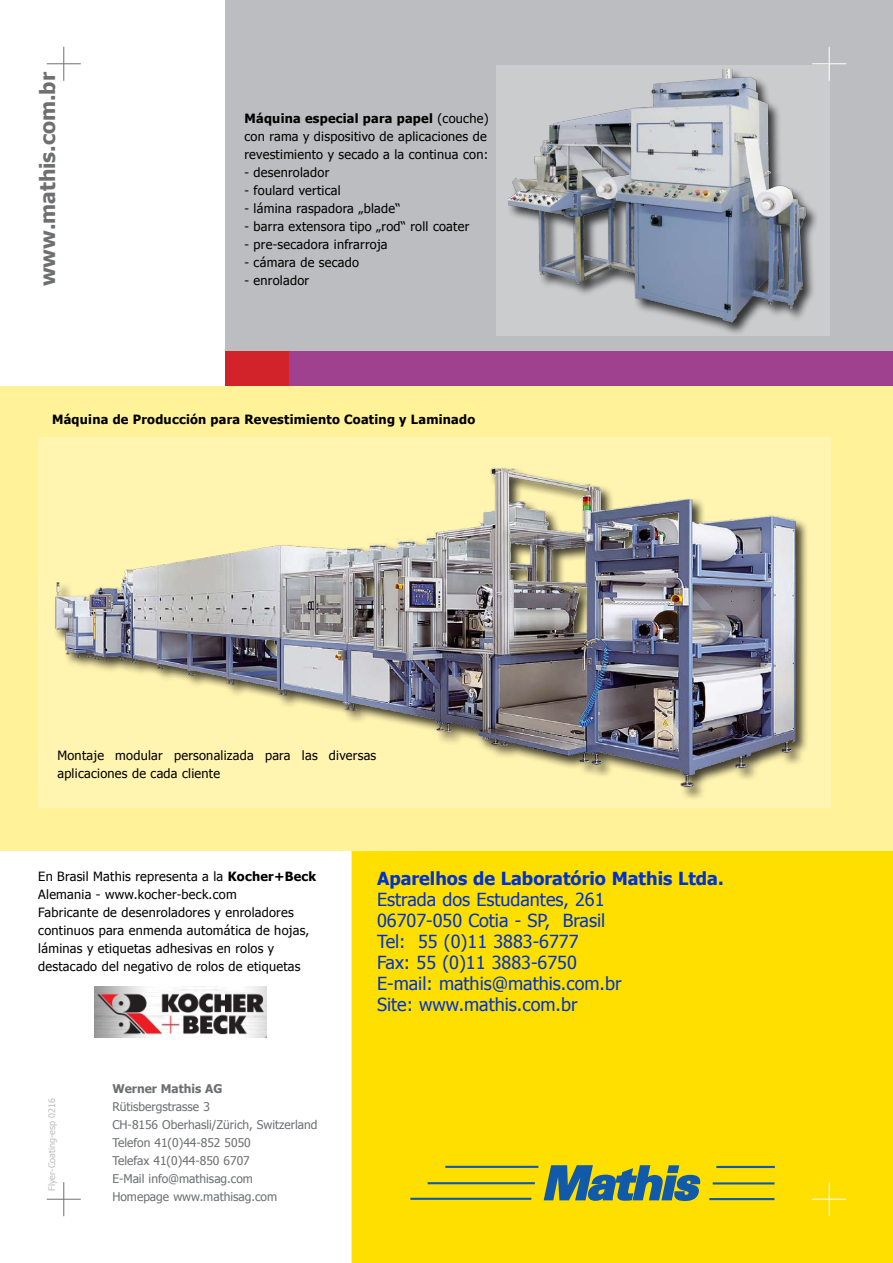
<style>
.page{position:relative;width:893px;height:1263px;background:#fff}
.page>*{position:absolute;margin:0;border:0;box-sizing:border-box;transform-origin:0 0}
.t1{font:700 21px "Tahoma";color:#6d6f71}
.t2{font:18px/21px "Tahoma";color:#03c}
.t3{font:700 18px "Tahoma";color:#03c}
.t4{font:12.75px/18px "Tahoma";letter-spacing:.02em;color:#000}
.t5{font:700 12.75px "Tahoma";color:#000}
.t6{font:12px/18px "Tahoma";color:#6d6f71}
.t7{font:700 12px "Tahoma";color:#6d6f71}
.t8{font:9px "Tahoma";color:#bcbdc0}
.s1{font-weight:700}
</style>
<div class="page">
<div style="left:351px;top:850px;width:542px;height:413px;background:#ffdf00"></div>
<div style="left:225px;top:0;width:668px;height:352px;background:#bcbdc0"></div>
<div style="left:225px;top:352px;width:668px;height:34px;background:#9f418e"></div>
<div style="left:0;top:386px;width:893px;height:464px;background:#fff299"></div>
<hr style="left:63px;top:47px;width:1px;height:34px;background:#6d6f71">
<hr style="left:47px;top:63px;width:34px;height:1px;background:#6d6f71">
<hr style="left:829px;top:47px;width:1px;height:34px;background:#fff">
<hr style="left:812px;top:63px;width:34px;height:1px;background:#fff">
<hr style="left:829px;top:1182px;width:1px;height:34px;background:#fff">
<hr style="left:812px;top:1199px;width:34px;height:1px;background:#fff">
<hr style="left:63px;top:1182px;width:1px;height:34px;background:#6d6f71">
<hr style="left:47px;top:1199px;width:34px;height:1px;background:#6d6f71">
<svg style="left:543px;top:1165px;width:158px;height:36px;background:#66896c"></svg>
<hr style="left:410px;top:1198px;width:121px;height:2px;background:#115aa9">
<hr style="left:445px;top:1166px;width:93px;height:2px;background:#115aa9">
<hr style="left:428px;top:1182px;width:107px;height:2px;background:#115aa9">
<hr style="left:709px;top:1198px;width:65px;height:2px;background:#115aa9">
<hr style="left:716px;top:1166px;width:59px;height:2px;background:#115aa9">
<hr style="left:713px;top:1182px;width:61px;height:2px;background:#115aa9">
<div style="left:225px;top:352px;width:64px;height:34px;background:#d2232a"></div>
<img style="left:95px;top:986px;width:172px;height:51px">
<div style="left:496px;top:65px;width:333px;height:271px;background:#cbccce"></div>
<div style="left:506px;top:68px;width:333px;height:283px;background:#bfc0c2"></div>
<img style="left:508px;top:70px;width:303px;height:261px">
<div style="left:38px;top:437px;width:793px;height:370px;background:#fff4b0"></div>
<div style="left:53px;top:465px;width:801px;height:371px;background:#000;opacity:.75"></div>
<img style="left:53px;top:465px;width:764px;height:330px">
<h1 class="t1" style="left:33px;top:286px;width:216px;rotate:-90deg">www.mathis.com.br</h1>
<p class="t4" style="left:244px;top:109px;width:246px"><span class="s1">Máquina especial para papel</span> (couche) con rama y dispositivo de aplicaciones de revestimiento y secado a la continua con:</p>
<p class="t4" style="left:244px;top:163px;width:86px">- desenrolador</p>
<p class="t4" style="left:244px;top:181px;width:98px">- foulard vertical</p>
<p class="t4" style="left:244px;top:199px;width:158px">- lámina raspadora „blade“</p>
<p class="t4" style="left:244px;top:217px;width:226px">- barra extensora tipo „rod“ roll coater</p>
<p class="t4" style="left:244px;top:235px;width:145px">- pre-secadora infrarroja</p>
<p class="t4" style="left:244px;top:253px;width:116px">- cámara de secado</p>
<p class="t4" style="left:244px;top:271px;width:66px">- enrolador</p>
<p class="t5" style="left:52px;top:411px;width:425px">Máquina de Producción para Revestimiento Coating y Laminado</p>
<p class="t4" style="left:57px;top:745px;width:320px">Montaje modular personalizada para las diversas aplicaciones de cada cliente</p>
<p class="t4" style="left:38px;top:866px;width:280px">En Brasil Mathis representa a la <span class="s1">Kocher+Beck </span>Alemania - www.kocher-beck.com<br>Fabricante de desenroladores y enroladores continuos para enmenda automática de hojas, láminas y etiquetas adhesivas en rolos y destacado del negativo de rolos de etiquetas</p>
<p class="t8" style="left:46px;top:1191px;width:94px;rotate:-90deg">Flyer-Coating-esp 0216</p>
<p class="t7" style="left:112px;top:1080px;width:111px">Werner Mathis AG</p>
<p class="t6" style="left:112px;top:1097px;width:207px">Rütisbergstrasse 3<br>CH-8156 Oberhasli/Zürich, Switzerland<br>Telefon 41(0)44-852 5050<br>Telefax 41(0)44-850 6707<br>E-Mail info@mathisag.com<br>Homepage www.mathisag.com</p>
<h2 class="t3" style="left:377px;top:866px;width:348px">Aparelhos de Laboratório Mathis Ltda.</h2>
<h2 class="t2" style="left:377px;top:888px;width:246px">Estrada dos Estudantes, 261<br>06707-050 Cotia - SP, Brasil<br>Tel: 55 (0)11 3883-6777<br>Fax: 55 (0)11 3883-6750<br>E-mail: mathis@mathis.com.br<br>Site: www.mathis.com.br</h2>
</div>
